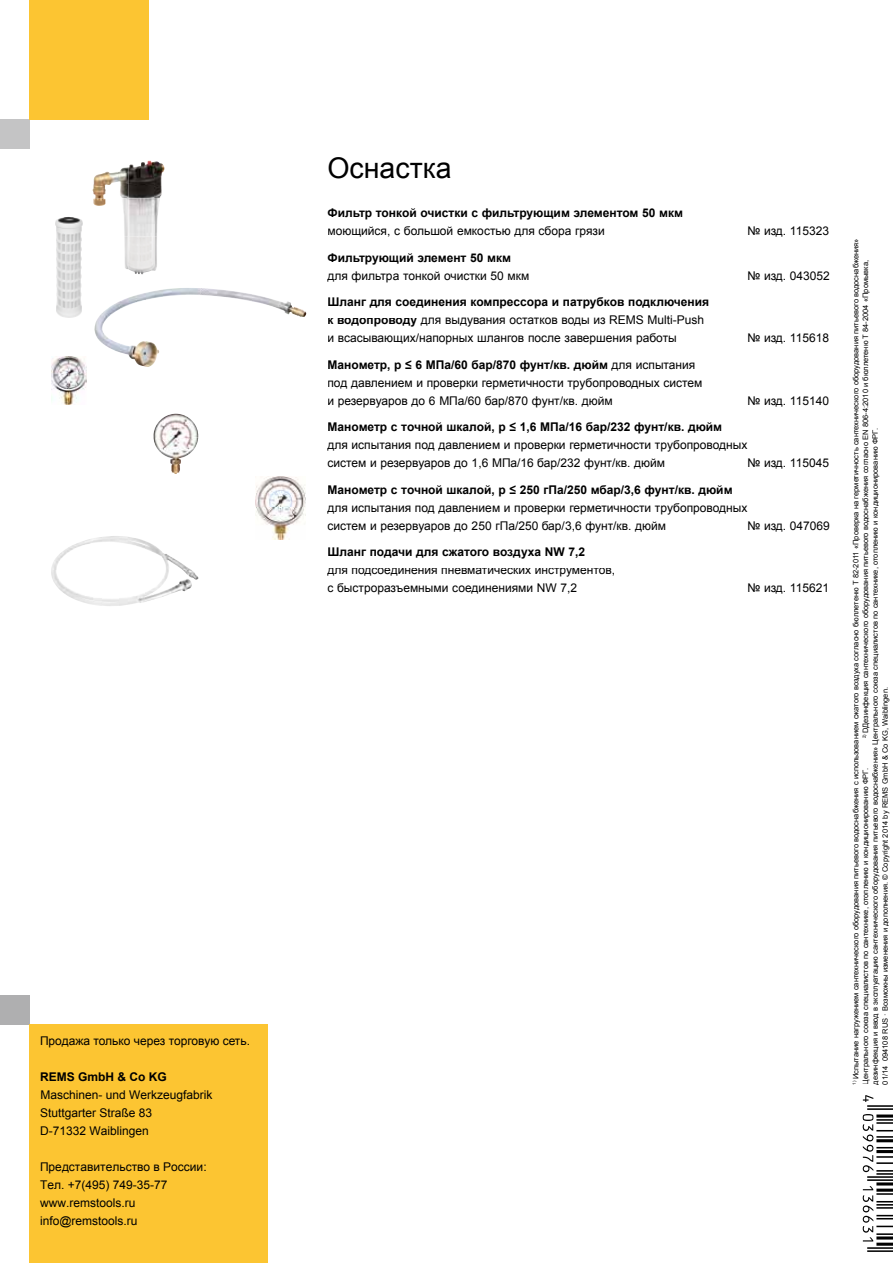
<style>
.page{position:relative;width:893px;height:1263px;background:#fff}
.page>*{position:absolute;margin:0;border:0;box-sizing:border-box;transform-origin:0 0}
.t1{font:28.5px "Arial";color:#000}
.t2{font:12px/18px "Arial";color:#000}
.t3{font:700 12px "Arial";color:#000}
.t4{font:7.5px/9.8px "Arial";color:#000}
.s1{font-size:8.25px;color:#fff}
.s2{font-weight:700}
</style>
<div class="page">
<img style="left:153px;top:414px;width:26px;height:60px">
<img style="left:51px;top:356px;width:36px;height:49px">
<img style="left:256px;top:476px;width:50px;height:63px">
<img style="left:94px;top:288px;width:94px;height:55px">
<img style="left:200px;top:288px;width:106px;height:29px">
<img style="left:93px;top:167px;width:36px;height:69px">
<img style="left:129px;top:161px;width:35px;height:37px">
<img style="left:129px;top:198px;width:31px;height:38px">
<img style="left:124px;top:236px;width:5px;height:33px">
<img style="left:129px;top:236px;width:28px;height:38px">
<img style="left:56px;top:217px;width:26px;height:101px">
<img style="left:51px;top:536px;width:111px;height:70px">
<div style="left:0;top:119px;width:30px;height:30px;background:#c4c4c5"></div>
<div style="left:30px;top:0;width:119px;height:119px;background:#fcc532"></div>
<div style="left:0;top:995px;width:30px;height:30px;background:#afafb0"></div>
<div style="left:30px;top:1025px;width:238px;height:238px;background:#fcc532"></div>
<svg style="left:863px;top:1095px;width:30px;height:157px"></svg>
<p class="t2" style="left:40px;top:1031px;width:211px">Продажа только через торговую сеть.</p>
<p class="t3" style="left:40px;top:1068px;width:128px">REMS GmbH &amp; Co KG</p>
<p class="t2" style="left:40px;top:1085px;width:174px">Maschinen- und Werkzeugfabrik<br>Stuttgarter Straße 83<br>D-71332 Waiblingen</p>
<p class="t2" style="left:40px;top:1157px;width:168px">Представительство в России:<br>Тел. +7(495) 749-35-77 www.remstools.ru info@remstools.ru</p>
<h1 class="t1" style="left:327px;top:149px;width:126px">Оснастка</h1>
<p class="t3" style="left:327px;top:205px;width:357px">Фильтр тонкой очистки с фильтрующим элементом 50 мкм</p>
<p class="t2" style="left:327px;top:222px;width:279px">моющийся, с большой емкостью для сбора грязи</p>
<p class="t2" style="left:747px;top:222px;width:90px">№ изд. 115323 <span class="s1">R#</span></p>
<p class="t3" style="left:327px;top:250px;width:185px">Фильтрующий элемент 50 мкм</p>
<p class="t2" style="left:327px;top:267px;width:203px">для фильтра тонкой очистки 50 мкм</p>
<p class="t2" style="left:747px;top:267px;width:88px">№ изд. 043052 <span class="s1">#</span></p>
<p class="t2" style="left:327px;top:293px;width:383px"><span class="s2">Шланг для соединения компрессора и патрубков подключения к водопроводу</span> для выдувания остатков воды из REMS Multi-Push и всасывающих/напорных шлангов после завершения работы</p>
<p class="t2" style="left:747px;top:329px;width:90px">№ изд. 115618 <span class="s1">R#</span></p>
<p class="t2" style="left:327px;top:356px;width:377px"><span class="s2">Манометр, p ≤ 6 МПа/60 бар/870 фунт/кв. дюйм</span> для испытания под давлением и проверки герметичности трубопроводных систем и резервуаров до 6 МПа/60 бар/870 фунт/кв. дюйм</p>
<p class="t2" style="left:747px;top:392px;width:87px">№ изд. 115140<span class="s1">#</span></p>
<p class="t3" style="left:327px;top:419px;width:396px">Манометр с точной шкалой, p ≤ 1,6 МПа/16 бар/232 фунт/кв. дюйм</p>
<p class="t2" style="left:327px;top:436px;width:421px">для испытания под давлением и проверки герметичности трубопроводных систем и резервуаров до 1,6 МПа/16 бар/232 фунт/кв. дюйм</p>
<p class="t2" style="left:747px;top:454px;width:87px">№ изд. 115045<span class="s1">#</span></p>
<p class="t3" style="left:327px;top:482px;width:407px">Манометр с точной шкалой, p ≤ 250 гПа/250 мбар/3,6 фунт/кв. дюйм</p>
<p class="t2" style="left:327px;top:499px;width:421px">для испытания под давлением и проверки герметичности трубопроводных систем и резервуаров до 250 гПа/250 бар/3,6 фунт/кв. дюйм</p>
<p class="t2" style="left:747px;top:517px;width:88px">№ изд. 047069<span class="s1">#</span></p>
<p class="t3" style="left:327px;top:544px;width:259px">Шланг подачи для сжатого воздуха NW 7,2</p>
<p class="t2" style="left:327px;top:561px;width:289px">для подсоединения пневматических инструментов, с быстроразъемными соединениями NW 7,2</p>
<p class="t2" style="left:747px;top:579px;width:90px">№ изд. 115621 <span class="s1">R#</span></p>
<p class="t4" style="left:851px;top:1084px;width:847px;rotate:-90deg"><sup>1)</sup> Испытание нагружением сантехнического оборудования питьевого водоснабжения с использованием сжатого воздуха согласно бюллетеню T 82-2011 «Проверка на герметичность сантехнического оборудования питьевого водоснабжения»<br>Центрального союза специалистов по сантехнике, отоплению и кондиционированию ФРГ.</p>
<p class="t4" style="left:861px;top:1084px;width:826px;text-indent:346px;rotate:-90deg"><sup>2)</sup> DДезинфекция сантехнического оборудования питьевого водоснабжения согласно EN 806-4:2010 и бюллетеню T 84-2004 «Промывка, дезинфекция и ввод в эксплуатацию сантехнического оборудования питьевого водоснабжения» Центрального союза специалистов по сантехнике, отоплению и кондиционированию ФРГ.<br>01/14 094108 RUS · Возможны изменения и дополнения. © Copyright 2014 by REMS GmbH &amp; Co KG, Waiblingen.</p>
</div>
